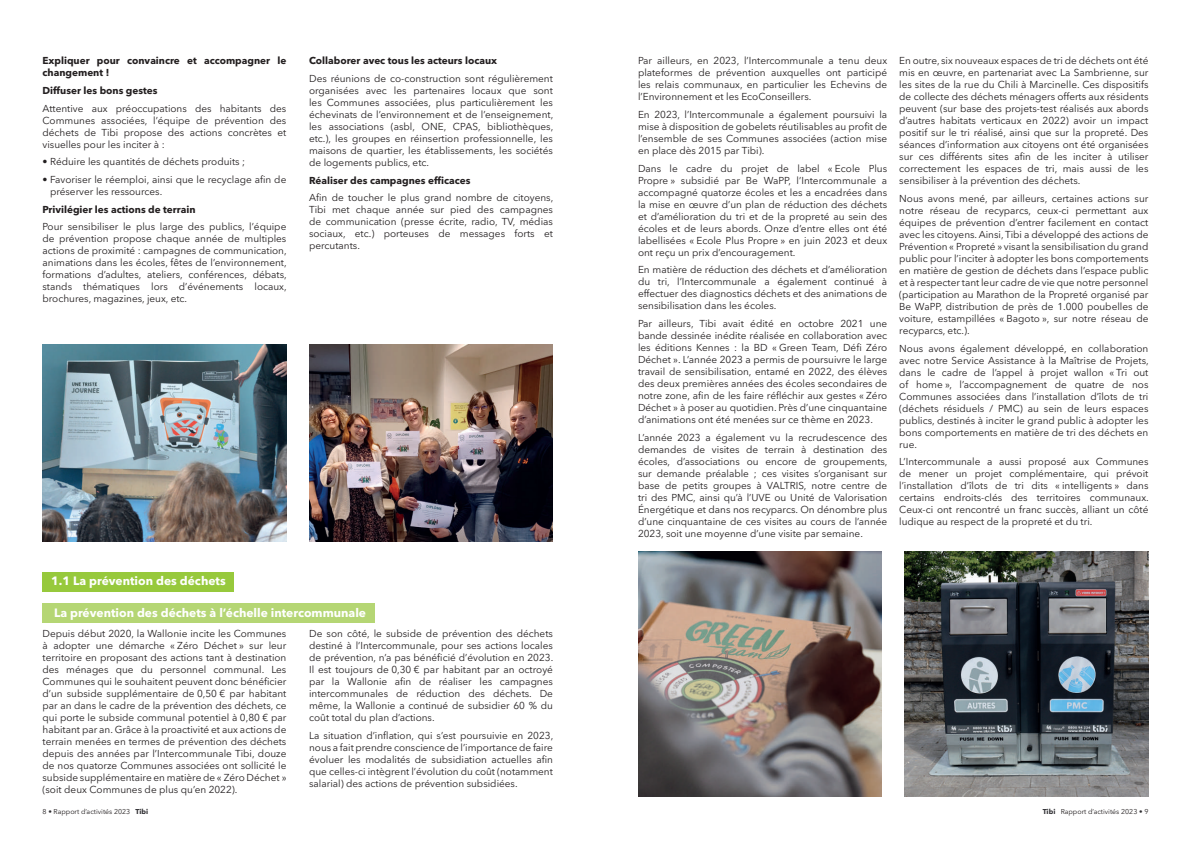
<style>
.page{position:relative;width:1191px;height:842px;background:#fff}
.page>*{position:absolute;margin:0;border:0;box-sizing:border-box;transform-origin:0 0}
.t1{font:700 12px "Avenir Next LT Pro";color:#fff}
.t2{font:10px/12px "Avenir Next LT Pro";color:#231f20;text-align:justify}
.t3{font:700 10px/12px "Avenir Next LT Pro";color:#231f20}
.t4{font:7px "Avenir Next LT Pro";color:#231f20}
.s1{color:#2e2d31}
.s2{font-weight:700;color:#2e2d31}
</style>
<div class="page">
<div style="left:43px;top:572px;width:191px;height:19px;background:#97c93c"></div>
<div style="left:43px;top:603px;width:331px;height:19px;background:#b5d674"></div>
<img style="left:43px;top:345px;width:243px;height:196px">
<img style="left:309px;top:345px;width:244px;height:196px">
<img style="left:904px;top:551px;width:244px;height:246px">
<img style="left:638px;top:551px;width:244px;height:246px">
<p class="t3" style="left:43px;top:55px;width:245px">Expliquer pour convaincre et accompagner le changement !</p>
<p class="t3" style="left:43px;top:84px;width:117px">Diffuser les bons gestes</p>
<p class="t2" style="left:43px;top:102px;width:245px">Attentive aux préoccupations des habitants des Communes associées, l’équipe de prévention des déchets de Tibi propose des actions concrètes et visuelles pour les inciter à :</p>
<p class="t2" style="left:43px;top:156px;width:204px">• Réduire les quantités de déchets produits ;</p>
<p class="t2" style="left:50px;top:173px;width:238px;text-indent:-8px">• Favoriser le réemploi, ainsi que le recyclage afin de préserver les ressources.</p>
<p class="t3" style="left:43px;top:203px;width:154px">Privilégier les actions de terrain</p>
<p class="t2" style="left:43px;top:221px;width:246px">Pour sensibiliser le plus large des publics, l’équipe de prévention propose chaque année de multiples actions de proximité : campagnes de communication, animations dans les écoles, fêtes de l’environnement, formations d’adultes, ateliers, conférences, débats, stands thématiques lors d’événements locaux, brochures, magazines, jeux, etc.</p>
<p class="t3" style="left:309px;top:55px;width:190px">Collaborer avec tous les acteurs locaux</p>
<p class="t2" style="left:309px;top:72px;width:246px">Des réunions de co-construction sont régulièrement organisées avec les partenaires locaux que sont les Communes associées, plus particulièrement les échevinats de l’environnement et de l’enseignement, les associations (asbl, ONE, CPAS, bibliothèques, etc.), les groupes en réinsertion professionnelle, les maisons de quartier, les établissements, les sociétés de logements publics, etc.</p>
<p class="t3" style="left:309px;top:174px;width:163px">Réaliser des campagnes efficaces</p>
<p class="t2" style="left:309px;top:192px;width:246px">Afin de toucher le plus grand nombre de citoyens, Tibi met chaque année sur pied des campagnes de communication (presse écrite, radio, TV, médias sociaux, etc.) porteuses de messages forts et percutants.</p>
<p class="t1" style="left:51px;top:574px;width:176px">1.1 La prévention des déchets</p>
<p class="t1" style="left:54px;top:605px;width:313px">La prévention des déchets à l’échelle intercommunale</p>
<p class="t2" style="left:43px;top:628px;width:246px">Depuis début 2020, la Wallonie incite les Communes à adopter une démarche « Zéro Déchet » sur leur territoire en proposant des actions tant à destination des ménages que du personnel communal. Les Communes qui le souhaitent peuvent donc bénéficier d’un subside supplémentaire de 0,50 € par habitant par an dans le cadre de la prévention des déchets, ce qui porte le subside communal potentiel à 0,80 € par habitant par an. Grâce à la proactivité et aux actions de terrain menées en termes de prévention des déchets depuis des années par l’Intercommunale Tibi, douze de nos quatorze Communes associées ont sollicité le subside supplémentaire en matière de « Zéro Déchet » (soit deux Communes de plus qu’en 2022).</p>
<p class="t2" style="left:309px;top:628px;width:246px">De son côté, le subside de prévention des déchets destiné à l’Intercommunale, pour ses actions locales de prévention, n’a pas bénéficié d’évolution en 2023.<br>Il est toujours de 0,30 € par habitant par an octroyé par la Wallonie afin de réaliser les campagnes intercommunales de réduction des déchets. De même, la Wallonie a continué de subsidier 60 % du coût total du plan d’actions.</p>
<p class="t2" style="left:309px;top:729px;width:246px">La situation d’inflation, qui s’est poursuivie en 2023, nous a fait prendre conscience de l’importance de faire évoluer les modalités de subsidiation actuelles afin que celles-ci intègrent l’évolution du coût (notamment salarial) des actions de prévention subsidiées.</p>
<p class="t2" style="left:638px;top:55px;width:251px">Par ailleurs, en 2023, l’Intercommunale a tenu deux plateformes de prévention auxquelles ont participé les relais communaux, en particulier les Echevins de l’Environnement et les EcoConseillers.</p>
<p class="t2" style="left:638px;top:108px;width:251px">En 2023, l’Intercommunale a également poursuivi la mise à disposition de gobelets réutilisables au profit de l’ensemble de ses Communes associées (action mise en place dès 2015 par Tibi).</p>
<p class="t2" style="left:638px;top:162px;width:251px">Dans le cadre du projet de label « Ecole Plus Propre » subsidié par Be WaPP, l’Intercommunale a accompagné quatorze écoles et les a encadrées dans la mise en œuvre d’un plan de réduction des déchets et d’amélioration du tri et de la propreté au sein des écoles et de leurs abords. Onze d’entre elles ont été labellisées « Ecole Plus Propre » en juin 2023 et deux ont reçu un prix d’encouragement.</p>
<p class="t2" style="left:638px;top:264px;width:251px">En matière de réduction des déchets et d’amélioration du tri, l’Intercommunale a également continué à effectuer des diagnostics déchets et des animations de sensibilisation dans les écoles.</p>
<p class="t2" style="left:638px;top:317px;width:251px">Par ailleurs, Tibi avait édité en octobre 2021 une bande dessinée inédite réalisée en collaboration avec les éditions Kennes : la BD « Green Team, Défi Zéro Déchet ». L’année 2023 a permis de poursuivre le large travail de sensibilisation, entamé en 2022, des élèves des deux premières années des écoles secondaires de notre zone, afin de les faire réfléchir aux gestes « Zéro Déchet » à poser au quotidien. Près d’une cinquantaine d’animations ont été menées sur ce thème en 2023.</p>
<p class="t2" style="left:638px;top:431px;width:251px">L’année 2023 a également vu la recrudescence des demandes de visites de terrain à destination des écoles, d’associations ou encore de groupements, sur demande préalable ; ces visites s’organisant sur base de petits groupes à VALTRIS, notre centre de tri des PMC, ainsi qu’à l’UVE ou Unité de Valorisation Énergétique et dans nos recyparcs. On dénombre plus d’une cinquantaine de ces visites au cours de l’année 2023, soit une moyenne d’une visite par semaine.</p>
<p class="t2" style="left:899px;top:55px;width:251px">En outre, six nouveaux espaces de tri de déchets ont été mis en œuvre, en partenariat avec La Sambrienne, sur les sites de la rue du Chili à Marcinelle. Ces dispositifs de collecte des déchets ménagers offerts aux résidents peuvent (sur base des projets-test réalisés aux abords d’autres habitats verticaux en 2022) avoir un impact positif sur le tri réalisé, ainsi que sur la propreté. Des séances d’information aux citoyens ont été organisées sur ces différents sites afin de les inciter à utiliser correctement les espaces de tri, mais aussi de les sensibiliser à la prévention des déchets.</p>
<p class="t2" style="left:899px;top:192px;width:251px">Nous avons mené, par ailleurs, certaines actions sur notre réseau de recyparcs, ceux-ci permettant aux équipes de prévention d’entrer facilement en contact avec les citoyens. Ainsi, Tibi a développé des actions de Prévention « Propreté » visant la sensibilisation du grand public pour l’inciter à adopter les bons comportements en matière de gestion de déchets dans l’espace public et à respecter tant leur cadre de vie que notre personnel (participation au Marathon de la Propreté organisé par Be WaPP, distribution de près de 1.000 poubelles de voiture, estampillées « Bagoto », sur notre réseau de recyparcs, etc.).</p>
<p class="t2" style="left:899px;top:342px;width:251px">Nous avons également développé, en collaboration avec notre Service Assistance à la Maîtrise de Projets, dans le cadre de l’appel à projet wallon « Tri out of home », l’accompagnement de quatre de nos Communes associées dans l’installation d’îlots de tri (déchets résiduels / PMC) au sein de leurs espaces publics, destinés à inciter le grand public à adopter les bons comportements en matière de tri des déchets en rue.</p>
<p class="t2" style="left:899px;top:456px;width:251px">L’Intercommunale a aussi proposé aux Communes de mener un projet complémentaire, qui prévoit l’installation d’îlots de tri dits « intelligents » dans certains endroits-clés des territoires communaux.<br>Ceux-ci ont rencontré un franc succès, alliant un côté ludique au respect de la propreté et du tri.</p>
<p class="t4" style="left:43px;top:807px;width:107px">8 <span class="s1">•</span> Rapport d’activités 2023 <span class="s2">Tibi</span></p>
<p class="t4" style="left:1042px;top:807px;width:107px"><span class="s2">Tibi</span> Rapport d’activités 2023 <span class="s1">•</span> 9</p>
</div>
